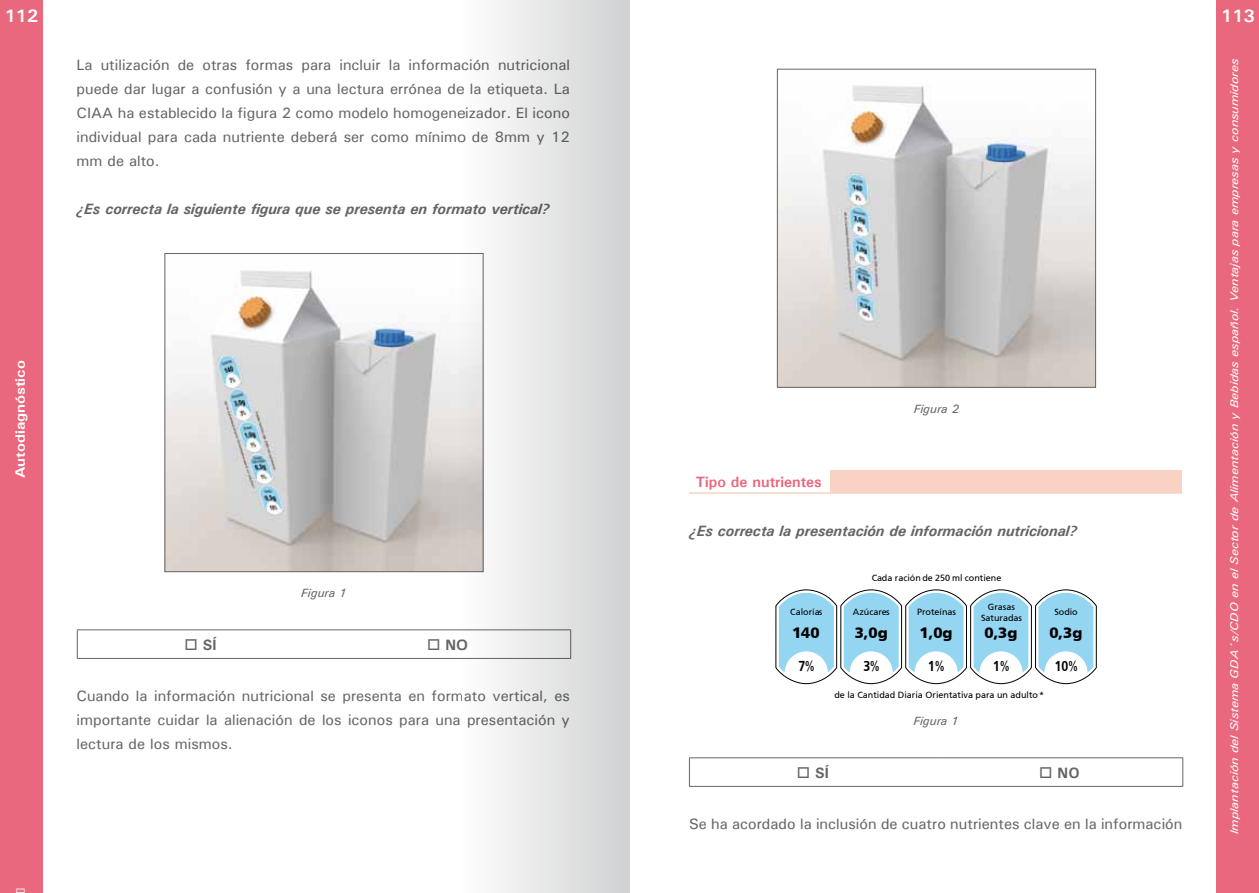
<style>
.page{position:relative;width:1259px;height:893px;background:#fff}
.page>*{position:absolute;margin:0;border:0;box-sizing:border-box;transform-origin:0 0}
.t1{font:700 18px "Univers";color:#fff}
.t2{font:500 15px/24px "Univers";color:#646567;text-align:justify}
.t3{font:italic 700 15px "Univers";color:#646567}
.t4{font:900 15px "Frutiger CE";color:#000}
.t5{font:700 15px "Univers";color:#ea687d}
.t6{font:700 15px "Univers";color:#646567}
.t7{font:700 15px "Frutiger Cnd";color:#000}
.t8{font:700 13.5px "Univers";color:#fff;scale:1.16 1}
.t9{font:italic 500 12px "Univers";color:#646567}
.t10{font:italic 500 11.25px "Univers";color:#fff;scale:1.16 1}
.t11{font:9px/10.8px "Frutiger 55 Roman";color:#000;text-align:center}
</style>
<div class="page">
<div style="left:0;top:0;width:43px;height:893px;background:#ea687d"></div>
<div style="left:1216px;top:0;width:43px;height:893px;background:#ea687d"></div>
<hr style="left:77px;top:629px;width:247px;height:1px;background:#646567">
<svg style="left:77px;top:630px;width:1px;height:28px"></svg>
<hr style="left:324px;top:629px;width:247px;height:1px;background:#646567">
<hr style="left:77px;top:658px;width:247px;height:1px;background:#646567">
<hr style="left:324px;top:658px;width:247px;height:1px;background:#646567">
<img style="left:166px;top:270px;width:295px;height:300px">
<img style="left:779px;top:85px;width:315px;height:301px">
<div style="left:777px;top:69px;width:319px;height:319px;border:1px solid #646567"></div>
<div style="left:830px;top:471px;width:351px;height:22px;background:#fad2c3"></div>
<hr style="left:830px;top:492px;width:352px;height:2px;background:#fad2c3">
<hr style="left:689px;top:492px;width:141px;height:2px;background:#fad2c3">
<svg style="left:689px;top:758px;width:1px;height:28px"></svg>
<svg style="left:1182px;top:758px;width:1px;height:28px"></svg>
<hr style="left:689px;top:786px;width:247px;height:1px;background:#646567">
<hr style="left:936px;top:786px;width:247px;height:1px;background:#646567">
<hr style="left:689px;top:757px;width:247px;height:1px;background:#646567">
<hr style="left:936px;top:757px;width:247px;height:1px;background:#646567">
<svg style="left:775px;top:589px;width:322px;height:96px"></svg>
<svg style="left:461px;top:0;width:168px;height:893px"></svg>
<p class="t1" style="left:4px;top:4px;width:35px">112</p>
<p class="t2" style="left:77px;top:52px;width:495px">La utilización de otras formas para incluir la información nutricional puede dar lugar a confusión y a una lectura errónea de la etiqueta. La CIAA ha establecido la figura 2 como modelo homogeneizador. El icono individual para cada nutriente deberá ser como mínimo de 8mm y 12 mm de alto.</p>
<p class="t3" style="left:77px;top:199px;width:474px">¿Es correcta la siguiente figura que se presenta en formato vertical?</p>
<p class="t8" style="left:11px;top:478px;width:103px;rotate:-90deg">Autodiagnóstico</p>
<p class="t9" style="left:301px;top:585px;width:47px">Figura 1</p>
<p class="t6" style="left:185px;top:635px;width:34px">□ SÍ</p>
<p class="t6" style="left:427px;top:635px;width:42px">□ NO</p>
<p class="t2" style="left:77px;top:683px;width:495px">Cuando la información nutricional se presenta en formato vertical, es importante cuidar la alienación de los iconos para una presentación y lectura de los mismos.</p>
<p class="t8" style="left:11px;top:893px;width:6px;rotate:-90deg">○</p>
<p class="t9" style="left:913px;top:401px;width:47px">Figura 2</p>
<p class="t5" style="left:696px;top:472px;width:127px">Tipo de nutrientes</p>
<p class="t3" style="left:689px;top:521px;width:390px">¿Es correcta la presentación de información nutricional?</p>
<p class="t11" style="left:871px;top:573px;width:131px">Cada ración de 250 ml contiene</p>
<p class="t11" style="left:790px;top:606px;width:34px">Calorías</p>
<p class="t11" style="left:981px;top:601px;width:43px">Grasas<br>Saturadas</p>
<p class="t7" style="left:993px;top:657px;width:18px">1%</p>
<p class="t11" style="left:1054px;top:606px;width:25px">Sodio</p>
<p class="t11" style="left:853px;top:606px;width:38px">Azúcares</p>
<p class="t11" style="left:917px;top:606px;width:41px">Proteínas</p>
<p class="t4" style="left:792px;top:623px;width:29px">140</p>
<p class="t4" style="left:854px;top:623px;width:34px">3,0g</p>
<p class="t4" style="left:919px;top:623px;width:34px">1,0g</p>
<p class="t4" style="left:984px;top:623px;width:34px">0,3g</p>
<p class="t4" style="left:1049px;top:623px;width:34px">0,3g</p>
<p class="t7" style="left:798px;top:657px;width:18px">7%</p>
<p class="t7" style="left:863px;top:657px;width:18px">3%</p>
<p class="t7" style="left:928px;top:657px;width:18px">1%</p>
<p class="t7" style="left:1054px;top:657px;width:24px">10%</p>
<p class="t11" style="left:834px;top:690px;width:211px">de la Cantidad Diaria Orientativa para un adulto*</p>
<p class="t9" style="left:913px;top:713px;width:47px">Figura 1</p>
<p class="t6" style="left:796px;top:763px;width:34px">□ SÍ</p>
<p class="t6" style="left:1039px;top:763px;width:42px">□ NO</p>
<p class="t2" style="left:689px;top:811px;width:495px">Se ha acordado la inclusión de cuatro nutrientes clave en la información</p>
<p class="t1" style="left:1220px;top:4px;width:35px">113</p>
<p class="t10" style="left:1226px;top:834px;width:670px;rotate:-90deg">Implantación del Sistema GDA´s/CDO en el Sector de Alimentación y Bebidas español. Ventajas para empresas y consumidores</p>
</div>
